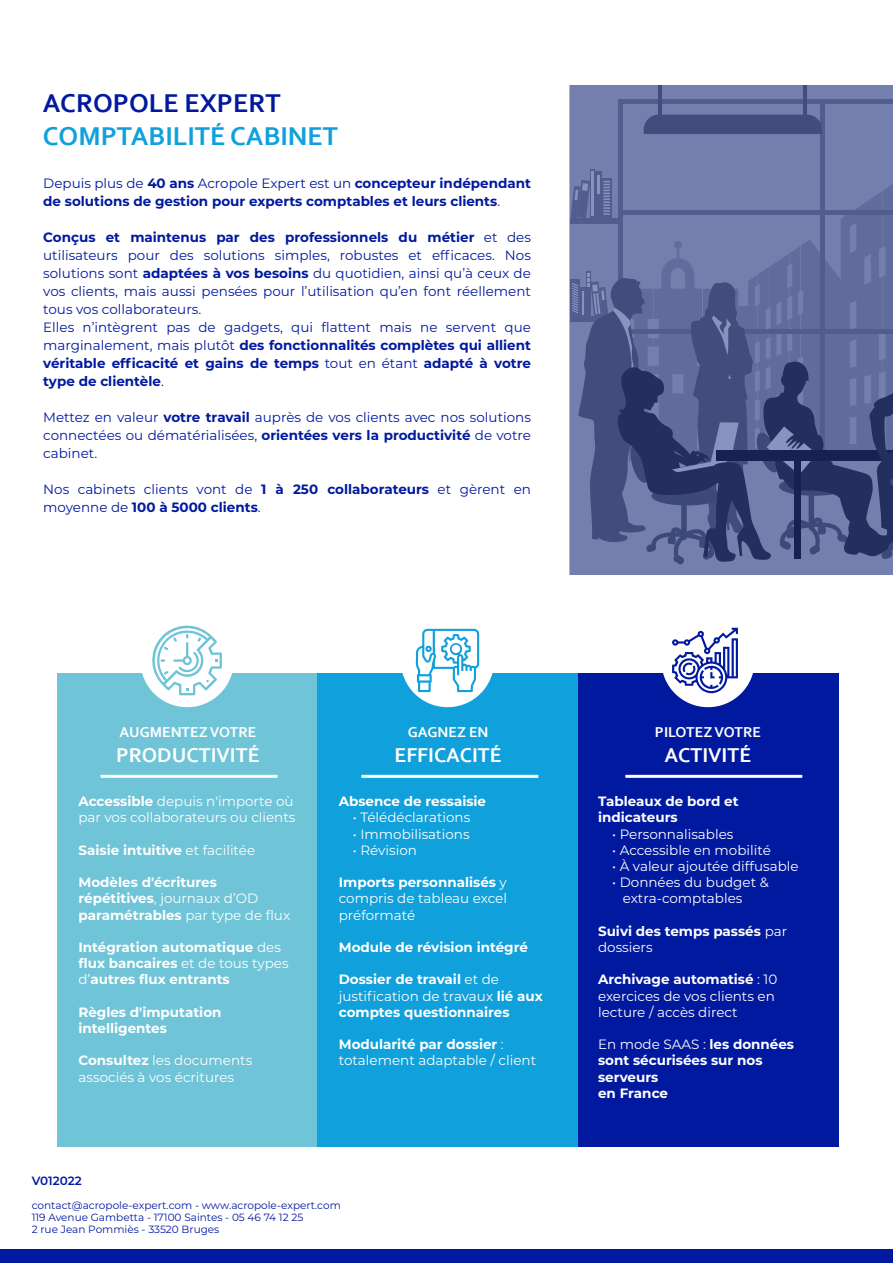
<style>
.page{position:relative;width:893px;height:1263px;background:#fff}
.page>*{position:absolute;margin:0;border:0;box-sizing:border-box;transform-origin:0 0}
.t1{font:700 27px "Corbel";color:#10a0db}
.t2{font:700 27px "Corbel";color:#00199f}
.t3{font:700 21px "Corbel";color:#fff}
.t4{font:700 15px "Corbel";color:#fff}
.t5{font:13.5px/18px "Montserrat";color:#00199f}
.t6{font:700 13.5px/16.2px "Montserrat";color:#fff}
.t7{font:13.5px/16.2px "Montserrat";color:#fff}
.t8{font:700 13.5px/18px "Montserrat";color:#00199f}
.t9{font:600 12px "Montserrat";letter-spacing:-.005em;color:#00199f}
.t10{font:10.5px/12px "Montserrat";color:#00199f}
.s1{font-weight:400}
.s2{font-weight:700}
</style>
<div class="page">
<div style="left:57px;top:674px;width:260px;height:473px;background:#70c4d7"></div>
<div style="left:317px;top:674px;width:261px;height:473px;background:#10a0db"></div>
<div style="left:578px;top:674px;width:260px;height:473px;background:#00199f"></div>
<div style="left:140px;top:614px;width:94px;height:93px;background:#fff;border-radius:50%"></div>
<svg style="left:148px;top:625px;width:74px;height:70px"></svg>
<div style="left:401px;top:614px;width:93px;height:93px;background:#fff;border-radius:50%"></div>
<svg style="left:416px;top:629px;width:63px;height:63px"></svg>
<hr style="left:101px;top:775px;width:177px;height:3px;background:#fff">
<hr style="left:361px;top:775px;width:177px;height:3px;background:#fff">
<hr style="left:625px;top:775px;width:177px;height:3px;background:#fff">
<div style="left:661px;top:614px;width:94px;height:93px;background:#fff;border-radius:50%"></div>
<svg style="left:672px;top:628px;width:66px;height:65px"></svg>
<div style="left:0;top:1249px;width:893px;height:14px;background:#00199f"></div>
<svg style="left:570px;top:85px;width:323px;height:490px"></svg>
<h1 class="t2" style="left:43px;top:86px;width:239px">ACROPOLE EXPERT</h1>
<h1 class="t1" style="left:43px;top:119px;width:297px">COMPTABILITÉ CABINET</h1>
<p class="t8" style="left:43px;top:174px;width:489px"><span class="s1">Depuis plus de</span> 40 ans <span class="s1">Acropole Expert est un</span> concepteur indépendant de solutions de gestion pour experts comptables et leurs clients<span class="s1">.</span></p>
<p class="t5" style="left:43px;top:228px;width:489px"><span class="s2">Conçus et maintenus par des professionnels du métier</span> et des utilisateurs pour des solutions simples, robustes et efficaces. Nos solutions sont <span class="s2">adaptées à vos besoins</span> du quotidien, ainsi qu’à ceux de vos clients, mais aussi pensées pour l’utilisation qu’en font réellement tous vos collaborateurs.<br>Elles n’intègrent pas de gadgets, qui flattent mais ne servent que marginalement, mais plutôt <span class="s2">des fonctionnalités complètes qui allient véritable efficacité et gains de temps</span> tout en étant <span class="s2">adapté à votre type de clientèle</span>.</p>
<p class="t5" style="left:43px;top:408px;width:489px;text-align:justify">Mettez en valeur <span class="s2">votre travail</span> auprès de vos clients avec nos solutions connectées ou dématérialisées, <span class="s2">orientées vers la productivité</span> de votre cabinet.</p>
<p class="t5" style="left:43px;top:480px;width:489px">Nos cabinets clients vont de <span class="s2">1 à 250 collaborateurs</span> et gèrent en moyenne de <span class="s2">100 à 5000 clients</span>.</p>
<p class="t4" style="left:119px;top:722px;width:138px">AUGMENTEZ VOTRE</p>
<h2 class="t3" style="left:116px;top:742px;width:145px">PRODUCTIVITÉ</h2>
<p class="t7" style="left:78px;top:793px;width:218px"><span class="s2">Accessible</span> depuis n'importe où par vos collaborateurs ou clients</p>
<p class="t6" style="left:78px;top:841px;width:178px">Saisie intuitive <span class="s1">et facilitée</span></p>
<p class="t6" style="left:78px;top:873px;width:213px">Modèles d'écritures répétitives<span class="s1">, journaux d’OD </span>paramétrables <span class="s1">par type de flux</span></p>
<p class="t6" style="left:78px;top:938px;width:212px">Intégration automatique <span class="s1">des </span>flux bancaires <span class="s1">et de tous types d’</span>autres flux entrants</p>
<p class="t6" style="left:78px;top:1003px;width:145px">Règles d'imputation intelligentes</p>
<p class="t7" style="left:78px;top:1052px;width:175px"><span class="s2">Consultez</span> les documents associés à vos écritures</p>
<p class="t9" style="left:32px;top:1172px;width:51px">V012022</p>
<p class="t4" style="left:408px;top:722px;width:82px">GAGNEZ EN</p>
<h2 class="t3" style="left:394px;top:742px;width:109px">EFFICACITÉ</h2>
<p class="t6" style="left:339px;top:792px;width:149px">Absence de ressaisie</p>
<p class="t7" style="left:353px;top:809px;width:119px">• Télédéclarations</p>
<p class="t7" style="left:353px;top:825px;width:118px">• Immobilisations</p>
<p class="t7" style="left:353px;top:841px;width:66px">• Révision</p>
<p class="t7" style="left:339px;top:874px;width:170px;text-align:justify"><span class="s2">Imports personnalisés</span> y compris de tableau excel préformaté</p>
<p class="t6" style="left:339px;top:938px;width:191px">Module de révision intégré</p>
<p class="t6" style="left:339px;top:971px;width:206px">Dossier de travail <span class="s1">et de justification de travaux</span> lié aux comptes questionnaires</p>
<p class="t7" style="left:339px;top:1036px;width:199px"><span class="s2">Modularité par dossier</span> : totalement adaptable / client</p>
<p class="t10" style="left:32px;top:1199px;width:311px">contact@acropole-expert.com - www.acropole-expert.com<br>119 Avenue Gambetta - 17100 Saintes - 05 46 74 12 25<br>2 rue Jean Pommiès - 33520 Bruges</p>
<p class="t4" style="left:655px;top:722px;width:107px">PILOTEZ VOTRE</p>
<h2 class="t3" style="left:665px;top:742px;width:88px">ACTIVITÉ</h2>
<p class="t6" style="left:598px;top:792px;width:142px">Tableaux de bord et indicateurs</p>
<p class="t7" style="left:612px;top:825px;width:123px">• Personnalisables</p>
<p class="t7" style="left:612px;top:841px;width:160px">• Accessible en mobilité</p>
<p class="t7" style="left:612px;top:857px;width:188px">• À valeur ajoutée diffusable</p>
<p class="t7" style="left:623px;top:874px;width:147px;text-indent:-11px">• Données du budget &amp; extra-comptables</p>
<p class="t6" style="left:598px;top:922px;width:191px">Suivi des temps passés <span class="s1">par dossiers</span></p>
<p class="t7" style="left:598px;top:971px;width:181px"><span class="s2">Archivage automatisé</span> : 10 exercices de vos clients en lecture / accès direct</p>
<p class="t6" style="left:598px;top:1035px;width:198px"><span class="s1">En mode SAAS :</span> les données sont sécurisées sur nos serveurs<br>en France</p>
</div>
